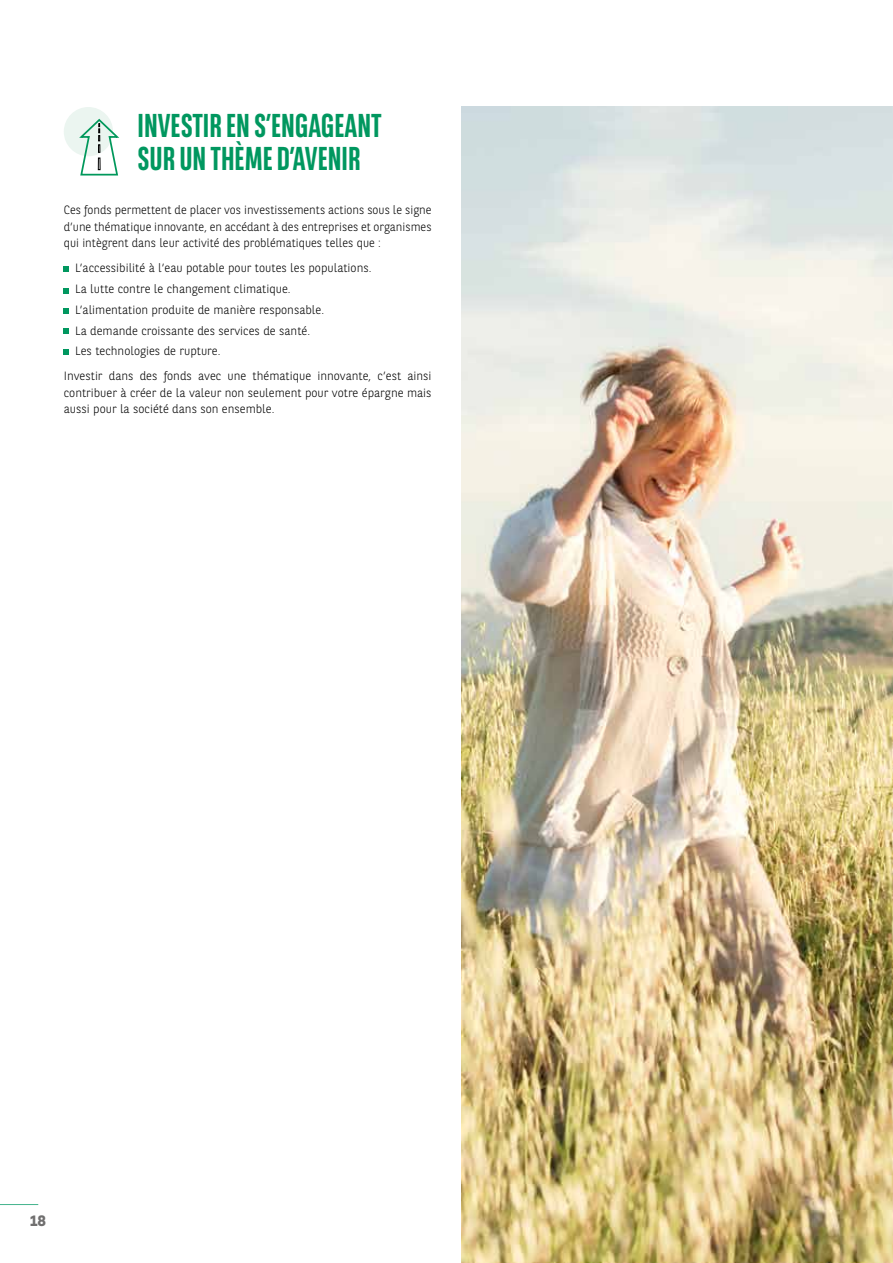
<style>
.page{position:relative;width:893px;height:1263px;background:#fff}
.page>*{position:absolute;margin:0;border:0;box-sizing:border-box;transform-origin:0 0}
.t1{font:700 33px/33px "BNPP Sans Condensed";color:#00975f}
.t2{font:700 15px "BNPP Sans";color:#706f6f}
.t3{font:300 12px/16.5px "BNPP Sans";color:#000;text-align:justify}
</style>
<div class="page">
<hr style="left:0;top:1204px;width:38px;height:1px;background:#43b38d">
<svg style="left:64px;top:267px;width:5px;height:5px"></svg>
<svg style="left:64px;top:288px;width:5px;height:5px"></svg>
<svg style="left:64px;top:308px;width:5px;height:5px"></svg>
<svg style="left:64px;top:329px;width:5px;height:5px"></svg>
<svg style="left:64px;top:350px;width:5px;height:5px"></svg>
<img style="left:461px;top:106px;width:432px;height:1157px">
<div style="left:64px;top:107px;width:49px;height:49px;background:#ebf5f0;border-radius:50%"></div>
<svg style="left:77px;top:118px;width:42px;height:58px"></svg>
<h1 class="t1" style="left:138px;top:109px;width:246px">INVESTIR EN S’ENGAGEANT<br>SUR UN THÈME D’AVENIR</h1>
<p class="t3" style="left:64px;top:201px;width:369px">Ces fonds permettent de placer vos investissements actions sous le signe d’une thématique innovante, en accédant à des entreprises et organismes qui intègrent dans leur activité des problématiques telles que :</p>
<p class="t3" style="left:75px;top:257px;width:298px;line-height:20.7px;text-align:left">L’accessibilité à l’eau potable pour toutes les populations.<br>La lutte contre le changement climatique.<br>L’alimentation produite de manière responsable.<br>La demande croissante des services de santé.<br>Les technologies de rupture.</p>
<p class="t3" style="left:64px;top:367px;width:369px">Investir dans des fonds avec une thématique innovante, c’est ainsi contribuer à créer de la valeur non seulement pour votre épargne mais aussi pour la société dans son ensemble.</p>
<p class="t2" style="left:30px;top:1211px;width:17px">18</p>
</div>
